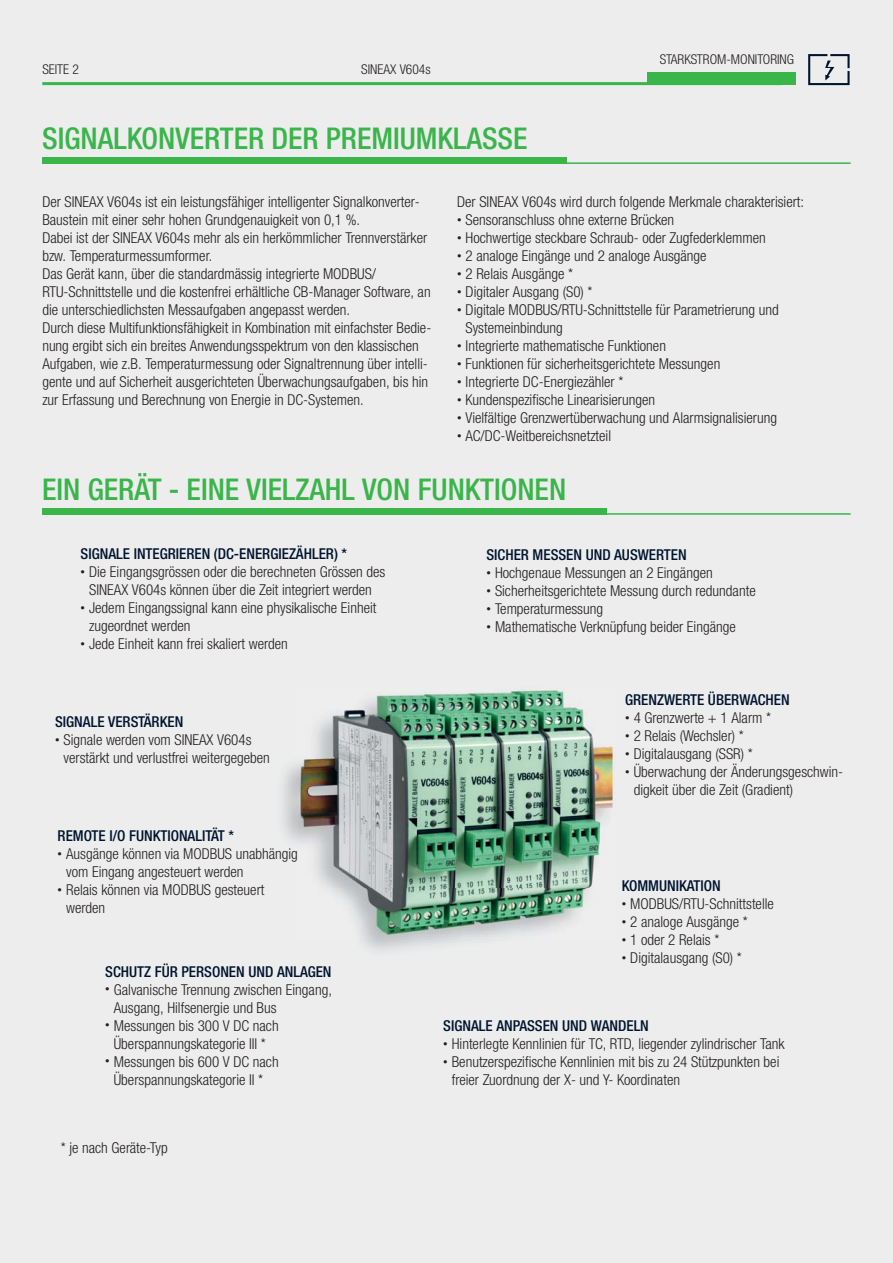
<style>
.page{position:relative;width:893px;height:1263px;background:#fff}
.page>*{position:absolute;margin:0;border:0;box-sizing:border-box;transform-origin:0 0}
.t1{font:500 condensed 30px "Helvetica Neue LTW1 G";color:#39b54a}
.t2{font:300 condensed 15px/18px "Helvetica Neue LTW1 G";color:#231f20}
.t3{font:500 condensed 15px "Helvetica Neue LTW1 G";color:#00142f}
.t4{font:300 condensed 13.5px "Helvetica Neue LTW1 G";color:#231f20}
.s1{font-size:9px}
</style>
<div class="page">
<div style="left:0;top:0;width:892px;height:1263px;background:#ededee"></div>
<hr style="left:42px;top:82px;width:739px;height:3px;background:#39b54a">
<div style="left:647px;top:72px;width:149px;height:13px;background:#39b54a"></div>
<svg style="left:808px;top:54px;width:41px;height:31px"></svg>
<hr style="left:42px;top:162px;width:808px;height:2px;background:#39b54a">
<div style="left:42px;top:157px;width:525px;height:7px;background:#39b54a"></div>
<hr style="left:42px;top:513px;width:808px;height:2px;background:#39b54a">
<div style="left:42px;top:508px;width:564px;height:7px;background:#39b54a"></div>
<img style="left:295px;top:687px;width:320px;height:251px">
<p class="t4" style="left:42px;top:65px;width:38px">SEITE 2</p>
<p class="t4" style="left:361px;top:65px;width:71px">SINEAX V604s</p>
<h1 class="t1" style="left:42px;top:128px;width:487px">SIGNALKONVERTER DER PREMIUMKLASSE</h1>
<p class="t4" style="left:660px;top:54px;width:136px">STARKSTROM-MONITORING</p>
<p class="t2" style="left:42px;top:195px;width:390px">Der SINEAX V604s ist ein leistungsfähiger intelligenter Signalkonverter-Baustein mit einer sehr hohen Grundgenauigkeit von 0,1 %.<br>Dabei ist der SINEAX V604s mehr als ein herkömmlicher Trennverstärker bzw. Temperaturmessumformer.<br>Das Gerät kann, über die standardmässig integrierte MODBUS/ RTU-Schnittstelle und die kostenfrei erhältliche CB-Manager Software, an die unterschiedlichsten Messaufgaben angepasst werden.<br>Durch diese Multifunktionsfähigkeit in Kombination mit einfachster Bedie&shy;nung ergibt sich ein breites Anwendungsspektrum von den klassischen Aufgaben, wie z.B. Temperaturmessung oder Signaltrennung über intelli&shy;gente und auf Sicherheit ausgerichteten Überwachungsaufgaben, bis hin zur Erfassung und Berechnung von Energie in DC-Systemen.</p>
<p class="t2" style="left:457px;top:195px;width:348px">Der SINEAX V604s wird durch folgende Merkmale charakterisiert:</p>
<p class="t2" style="left:457px;top:213px;width:218px"><span class="s1">•</span> Sensoranschluss ohne externe Brücken</p>
<p class="t2" style="left:457px;top:231px;width:310px"><span class="s1">•</span> Hochwertige steckbare Schraub- oder Zugfederklemmen</p>
<p class="t2" style="left:457px;top:249px;width:251px"><span class="s1">•</span> 2 analoge Eingänge und 2 analoge Ausgänge</p>
<p class="t2" style="left:457px;top:267px;width:117px"><span class="s1">•</span> 2 Relais Ausgänge *</p>
<p class="t2" style="left:457px;top:285px;width:137px"><span class="s1">•</span> Digitaler Ausgang (S0) *</p>
<p class="t2" style="left:465px;top:303px;width:315px;text-indent:-9px"><span class="s1">•</span> Digitale MODBUS/RTU-Schnittstelle für Parametrierung und<br>Systemeinbindung</p>
<p class="t2" style="left:457px;top:339px;width:210px"><span class="s1">•</span> Integrierte mathematische Funktionen</p>
<p class="t2" style="left:457px;top:357px;width:265px"><span class="s1">•</span> Funktionen für sicherheitsgerichtete Messungen</p>
<p class="t2" style="left:457px;top:375px;width:168px"><span class="s1">•</span> Integrierte DC-Energiezähler *</p>
<p class="t2" style="left:457px;top:393px;width:199px"><span class="s1">•</span> Kundenspezifische Linearisierungen</p>
<p class="t2" style="left:457px;top:411px;width:321px"><span class="s1">•</span> Vielfältige Grenzwertüberwachung und Alarmsignalisierung</p>
<p class="t2" style="left:457px;top:429px;width:155px"><span class="s1">•</span> AC/DC-Weitbereichsnetzteil</p>
<h1 class="t1" style="left:42px;top:478px;width:525px">EIN GERÄT - EINE VIELZAHL VON FUNKTIONEN</h1>
<p class="t3" style="left:81px;top:548px;width:268px">SIGNALE INTEGRIEREN (DC-ENERGIEZÄHLER) *</p>
<p class="t2" style="left:81px;top:564px;width:306px;text-align:center"><span class="s1">•</span> Die Eingangsgrössen oder die berechneten Grössen des<br>SINEAX V604s können über die Zeit integriert werden</p>
<p class="t2" style="left:89px;top:600px;width:289px;text-indent:-9px"><span class="s1">•</span> Jedem Eingangssignal kann eine physikalische Einheit zugeordnet werden</p>
<p class="t2" style="left:81px;top:636px;width:209px"><span class="s1">•</span> Jede Einheit kann frei skaliert werden</p>
<p class="t3" style="left:55px;top:716px;width:130px">SIGNALE VERSTÄRKEN</p>
<p class="t2" style="left:64px;top:732px;width:208px;text-indent:-9px"><span class="s1">•</span> Signale werden vom SINEAX V604s verstärkt und verlustfrei weitergegeben</p>
<p class="t3" style="left:486px;top:549px;width:202px">SICHER MESSEN UND AUSWERTEN</p>
<p class="t2" style="left:486px;top:566px;width:228px"><span class="s1">•</span> Hochgenaue Messungen an 2 Eingängen</p>
<p class="t2" style="left:486px;top:584px;width:271px"><span class="s1">•</span> Sicherheitsgerichtete Messung durch redundante</p>
<p class="t2" style="left:486px;top:602px;width:118px"><span class="s1">•</span> Temperaturmessung</p>
<p class="t2" style="left:486px;top:620px;width:251px"><span class="s1">•</span> Mathematische Verknüpfung beider Eingänge</p>
<p class="t3" style="left:625px;top:694px;width:166px">GRENZWERTE ÜBERWACHEN</p>
<p class="t2" style="left:625px;top:710px;width:147px"><span class="s1">•</span> 4 Grenzwerte + 1 Alarm *</p>
<p class="t2" style="left:625px;top:728px;width:120px"><span class="s1">•</span> 2 Relais (Wechsler) *</p>
<p class="t2" style="left:625px;top:746px;width:129px"><span class="s1">•</span> Digitalausgang (SSR) *</p>
<p class="t2" style="left:633px;top:764px;width:211px;text-indent:-9px"><span class="s1">•</span> Überwachung der Änderungsgeschwin&shy;digkeit über die Zeit (Gradient)</p>
<p class="t3" style="left:58px;top:830px;width:178px">REMOTE I/O FUNKTIONALITÄT *</p>
<p class="t2" style="left:66px;top:846px;width:233px;text-indent:-9px"><span class="s1">•</span> Ausgänge können via MODBUS unabhängig vom Eingang angesteuert werden</p>
<p class="t2" style="left:66px;top:882px;width:200px;text-indent:-9px"><span class="s1">•</span> Relais können via MODBUS gesteuert werden</p>
<p class="t3" style="left:621px;top:880px;width:101px">KOMMUNIKATION</p>
<p class="t2" style="left:621px;top:897px;width:154px"><span class="s1">•</span> MODBUS/RTU-Schnittstelle</p>
<p class="t2" style="left:621px;top:915px;width:127px"><span class="s1">•</span> 2 analoge Ausgänge *</p>
<p class="t2" style="left:621px;top:933px;width:99px"><span class="s1">•</span> 1 oder 2 Relais *</p>
<p class="t2" style="left:621px;top:951px;width:122px"><span class="s1">•</span> Digitalausgang (S0) *</p>
<p class="t3" style="left:105px;top:966px;width:228px">SCHUTZ FÜR PERSONEN UND ANLAGEN</p>
<p class="t2" style="left:114px;top:982px;width:220px;text-indent:-9px"><span class="s1">•</span> Galvanische Trennung zwischen Eingang,<br>Ausgang, Hilfsenergie und Bus</p>
<p class="t2" style="left:105px;top:1018px;width:175px;text-align:center"><span class="s1">•</span> Messungen bis 300 V DC nach<br>Überspannungskategorie III *</p>
<p class="t2" style="left:105px;top:1054px;width:175px;text-align:center"><span class="s1">•</span> Messungen bis 600 V DC nach<br>Überspannungskategorie II *</p>
<p class="t3" style="left:443px;top:1020px;width:207px">SIGNALE ANPASSEN UND WANDELN</p>
<p class="t2" style="left:443px;top:1036px;width:343px"><span class="s1">•</span> Hinterlegte Kennlinien für TC, RTD, liegender zylindrischer Tank</p>
<p class="t2" style="left:452px;top:1054px;width:329px;text-indent:-9px"><span class="s1">•</span> Benutzerspezifische Kennlinien mit bis zu 24 Stützpunkten bei freier Zuordnung der X- und Y- Koordinaten</p>
<p class="t2" style="left:61px;top:1141px;width:108px">* je nach Geräte-Typ</p>
</div>
